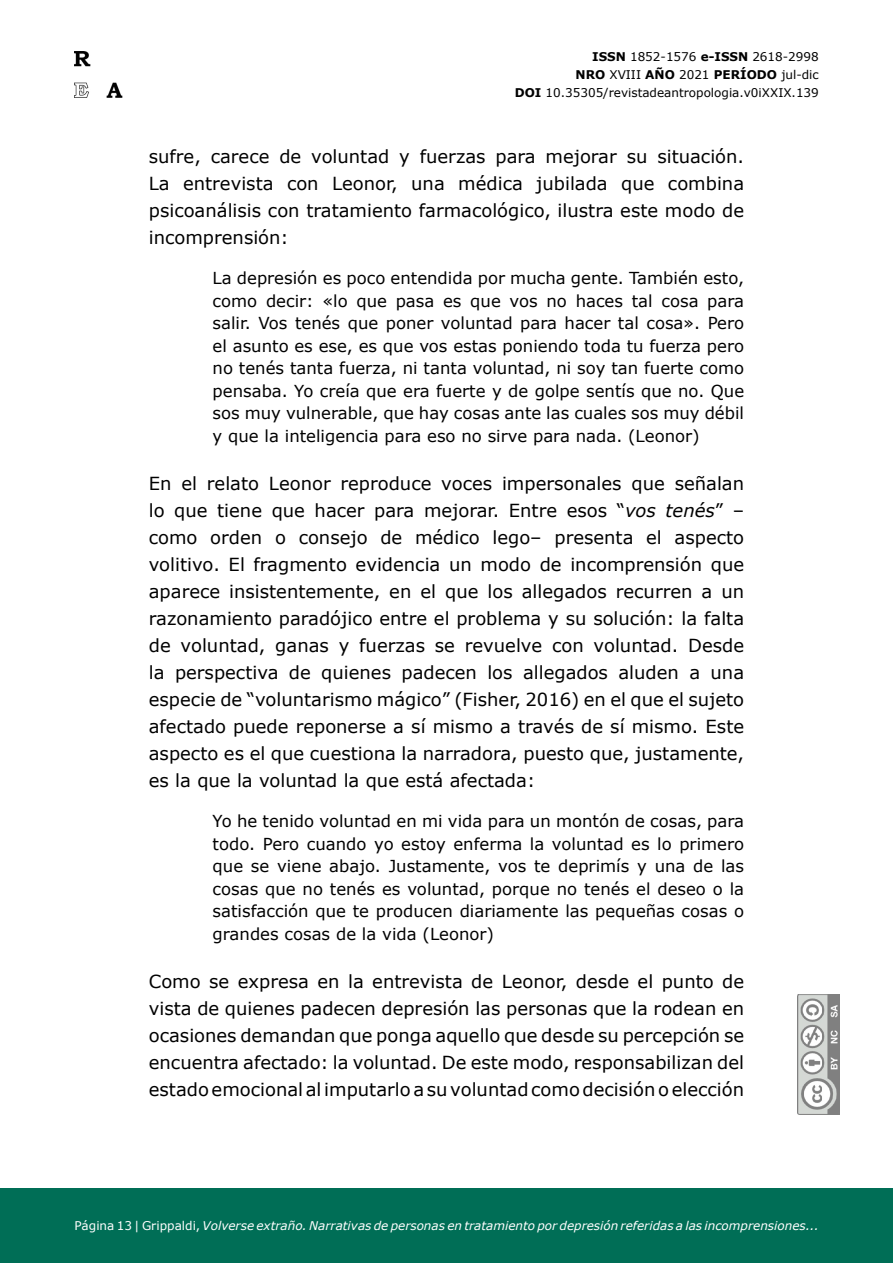
<style>
.page{position:relative;width:893px;height:1263px;background:#fff}
.page>*{position:absolute;margin:0;border:0;box-sizing:border-box;transform-origin:0 0}
.t1{font:18px/27px "Verdana";color:#000;text-align:justify}
.t2{font:16.5px/22.5px "Verdana";color:#000;text-align:justify}
.t3{font:italic 12px "Verdana";color:#fff}
.t4{font:12px/18px "Verdana";color:#000;text-align:right}
.s1{font-weight:700}
.s2{font-style:italic}
.s3{font-style:normal}
</style>
<div class="page">
<img style="left:798px;top:994px;width:42px;height:120px">
<div style="left:0;top:1188px;width:893px;height:75px;background:#006e56"></div>
<img style="left:74px;top:52px;width:49px;height:45px">
<p class="t4" style="left:515px;top:47px;width:306px"><span class="s1">ISSN</span> 1852-1576 <span class="s1">e-ISSN</span> 2618-2998<br><span class="s1">NRO</span> XVIII <span class="s1">AÑO</span> 2021 <span class="s1">PERÍODO</span> jul-dic<br><span class="s1">DOI</span> 10.35305/revistadeantropologia.v0iXXIX.139</p>
<p class="t1" style="left:149px;top:142px;width:597px">sufre, carece de voluntad y fuerzas para mejorar su situación.<br>La entrevista con Leonor, una médica jubilada que combina psicoanálisis con tratamiento farmacológico, ilustra este modo de incomprensión:</p>
<p class="t2" style="left:213px;top:267px;width:533px">La depresión es poco entendida por mucha gente. También esto, como decir: «lo que pasa es que vos no haces tal cosa para salir. Vos tenés que poner voluntad para hacer tal cosa». Pero el asunto es ese, es que vos estas poniendo toda tu fuerza pero no tenés tanta fuerza, ni tanta voluntad, ni soy tan fuerte como pensaba. Yo creía que era fuerte y de golpe sentís que no. Que sos muy vulnerable, que hay cosas ante las cuales sos muy débil y que la inteligencia para eso no sirve para nada. (Leonor)</p>
<p class="t1" style="left:149px;top:469px;width:597px">En el relato Leonor reproduce voces impersonales que señalan lo que tiene que hacer para mejorar. Entre esos “<span class="s2">vos tenés</span>” – como orden o consejo de médico lego– presenta el aspecto volitivo. El fragmento evidencia un modo de incomprensión que aparece insistentemente, en el que los allegados recurren a un razonamiento paradójico entre el problema y su solución: la falta de voluntad, ganas y fuerzas se revuelve con voluntad. Desde la perspectiva de quienes padecen los allegados aluden a una especie de “voluntarismo mágico” (Fisher, 2016) en el que el sujeto afectado puede reponerse a sí mismo a través de sí mismo. Este aspecto es el que cuestiona la narradora, puesto que, justamente, es la que la voluntad la que está afectada:</p>
<p class="t2" style="left:213px;top:810px;width:533px">Yo he tenido voluntad en mi vida para un montón de cosas, para todo. Pero cuando yo estoy enferma la voluntad es lo primero que se viene abajo. Justamente, vos te deprimís y una de las cosas que no tenés es voluntad, porque no tenés el deseo o la satisfacción que te producen diariamente las pequeñas cosas o grandes cosas de la vida (Leonor)</p>
<p class="t1" style="left:149px;top:967px;width:597px">Como se expresa en la entrevista de Leonor, desde el punto de vista de quienes padecen depresión las personas que la rodean en ocasiones demandan que ponga aquello que desde su percepción se encuentra afectado: la voluntad. De este modo, responsabilizan del estado emocional al imputarlo a su voluntad como decisión o elección</p>
<p class="t3" style="left:74px;top:1217px;width:746px"><span class="s3">Página 13 | Grippaldi,</span> Volverse extraño. Narrativas de personas en tratamiento por depresión referidas a las incomprensiones...</p>
</div>
